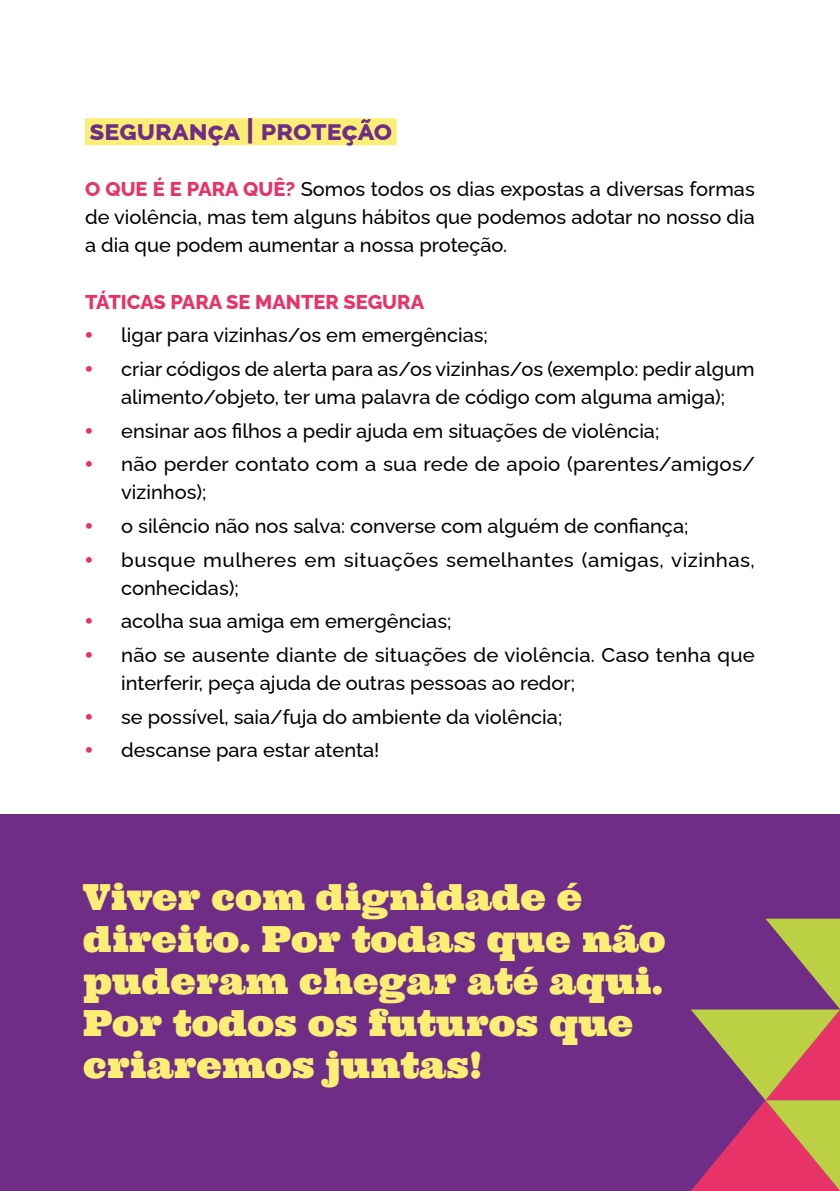
<style>
.page{position:relative;width:840px;height:1191px;background:#fff}
.page>*{position:absolute;margin:0;border:0;box-sizing:border-box;transform-origin:0 0}
.CorpoTexto{font:36px/42px "Ultra";color:#fbee75}
.CorpoTexto-2{font:800 28px "Raleway";color:#6f2d87}
.CorpoTexto-3{font:500 20px/28px "Raleway";color:#000}
.CorpoTexto-4{font:500 20px/28px "Raleway";letter-spacing:.02em;color:#000}
.CorpoTexto-5{font:800 20px "Raleway";color:#e83368}
.s1{font-weight:800;color:#e83368}
.s2{font-family:"Ultra";font-weight:400;color:#e83368}
</style>
<div class="page">
<div style="left:0;top:815px;width:839px;height:376px;background:#6f2d87"></div>
<div style="left:85px;top:118px;width:311px;height:27px;background:#fbee75"></div>
<svg style="left:361px;top:119px;width:9px;height:4px"></svg>
<svg style="left:691px;top:918px;width:148px;height:273px"></svg>
<p class="CorpoTexto-2" style="left:89px;top:107px;width:304px">segurança | proteçao</p>
<p class="CorpoTexto-3" style="left:85px;top:173px;width:670px;text-align:justify"><span class="s1">O QUE É E PARA QUÊ?</span> Somos todos os dias expostas a diversas formas de violência, mas tem alguns hábitos que podemos adotar no nosso dia a dia que podem aumentar a nossa proteção.</p>
<p class="CorpoTexto-5" style="left:85px;top:285px;width:340px">TÁTICAS PARA SE MANTER SEGURA</p>
<p class="CorpoTexto-3" style="left:85px;top:319px;width:404px"><span class="s2">•</span> ligar para vizinhas/os em emergências;</p>
<p class="CorpoTexto-3" style="left:85px;top:352px;width:670px;text-align:center"><span class="s2">•</span> criar códigos de alerta para as/os vizinhas/os (exemplo: pedir algum alimento/objeto, ter uma palavra de código com alguma amiga);</p>
<p class="CorpoTexto-3" style="left:85px;top:414px;width:575px"><span class="s2">•</span> ensinar aos filhos a pedir ajuda em situações de violência;</p>
<p class="CorpoTexto-3" style="left:121px;top:448px;width:635px;text-indent:-36px"><span class="s2">•</span> não perder contato com a sua rede de apoio (parentes/amigos/ vizinhos);</p>
<p class="CorpoTexto-3" style="left:85px;top:509px;width:604px"><span class="s2">•</span> o silêncio não nos salva: converse com alguém de confiança;</p>
<p class="CorpoTexto-4" style="left:121px;top:543px;width:635px;text-indent:-36px"><span class="s2">•</span> busque mulheres em situações semelhantes (amigas, vizinhas, conhecidas);</p>
<p class="CorpoTexto-3" style="left:85px;top:605px;width:367px"><span class="s2">•</span> acolha sua amiga em emergências;</p>
<p class="CorpoTexto-3" style="left:121px;top:638px;width:634px;text-indent:-36px"><span class="s2">•</span> não se ausente diante de situações de violência. Caso tenha que interferir, peça ajuda de outras pessoas ao redor;</p>
<p class="CorpoTexto-3" style="left:85px;top:700px;width:478px"><span class="s2">•</span> se possível, saia/fuja do ambiente da violência;</p>
<p class="CorpoTexto-3" style="left:85px;top:734px;width:296px"><span class="s2">•</span> descanse para estar atenta!</p>
<p class="CorpoTexto" style="left:83px;top:875px;width:583px">Viver com dignidade é direito. Por todas que não puderam chegar até aqui.<br>Por todos os futuros que criaremos juntas!</p>
</div>
